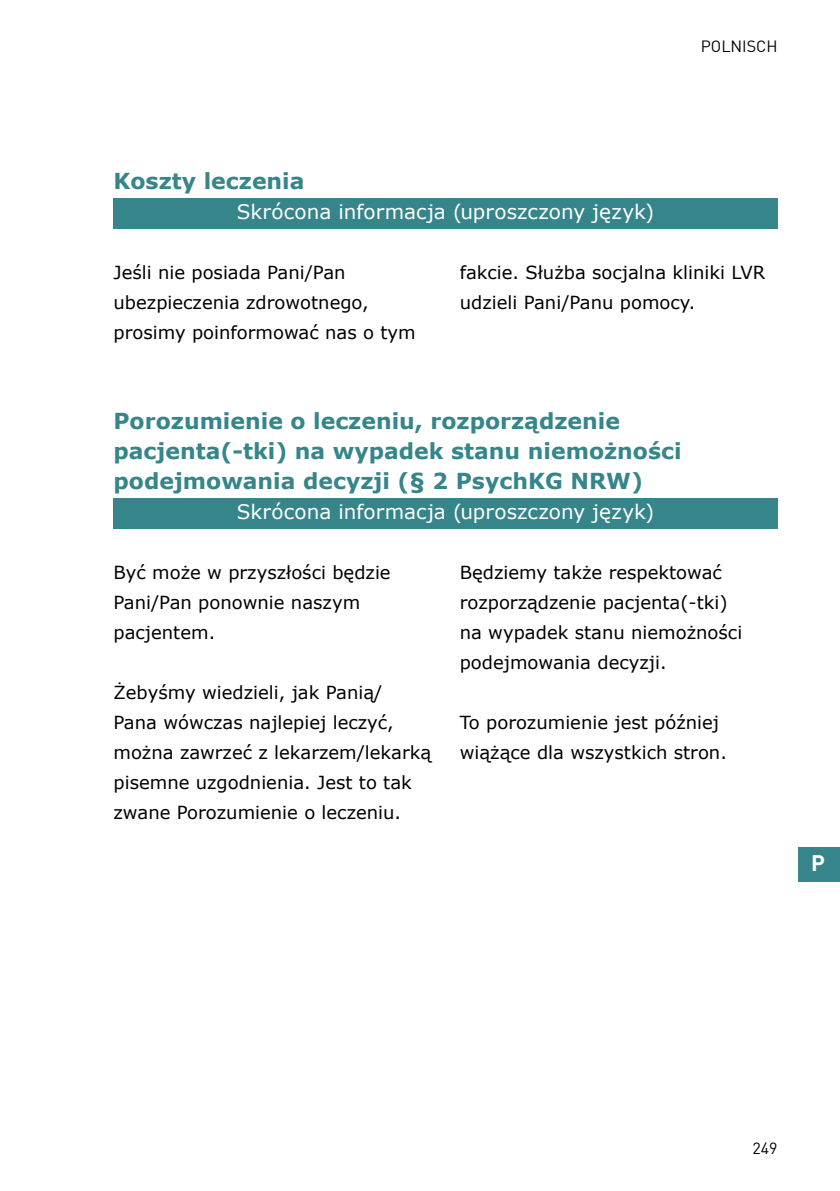
<style>
.page{position:relative;width:840px;height:1191px;background:#fff}
.page>*{position:absolute;margin:0;border:0;box-sizing:border-box;transform-origin:0 0}
.aaa_headline_2_ebene{font:700 22px/30px "Verdana";color:#35858a}
.aaa_headline_3_ebene{font:700 22px "DIN";color:#fff}
.aaa_headline_3_ebene-2{font:20px "Verdana";letter-spacing:.005em;color:#fff}
.Grundtext_Kopie{font:18px/30px "Verdana";color:#000}
.t1{font:16px "DIN";color:#000}
</style>
<div class="page">
<div style="left:113px;top:198px;width:664px;height:31px;background:#35858a"></div>
<div style="left:113px;top:498px;width:664px;height:31px;background:#35858a"></div>
<div style="left:798px;top:847px;width:41px;height:34px;background:#35858a"></div>
<p class="t1" style="left:700px;top:36px;width:21px">POLNISCH</p>
<p class="aaa_headline_2_ebene" style="left:113px;top:165px;width:192px">Koszty leczenia</p>
<p class="aaa_headline_3_ebene-2" style="left:237px;top:198px;width:418px">Skrócona informacja (uproszczony język)</p>
<p class="Grundtext_Kopie" style="left:113px;top:257px;width:303px">Jeśli nie posiada Pani/Pan ubezpieczenia zdrowotnego, prosimy poinformować nas o tym</p>
<p class="Grundtext_Kopie" style="left:459px;top:257px;width:307px">fakcie. Służba socjalna kliniki LVR udzieli Pani/Panu pomocy.</p>
<p class="aaa_headline_2_ebene" style="left:113px;top:405px;width:569px">Porozumienie o leczeniu, rozporządzenie pacjenta(-tki) na wypadek stanu niemożności podejmowania decyzji (§ 2 PsychKG NRW)</p>
<p class="aaa_headline_3_ebene-2" style="left:237px;top:498px;width:418px">Skrócona informacja (uproszczony język)</p>
<p class="Grundtext_Kopie" style="left:113px;top:557px;width:278px">Być może w przyszłości będzie<br>Pani/Pan ponownie naszym pacjentem.</p>
<p class="Grundtext_Kopie" style="left:113px;top:677px;width:319px">Żebyśmy wiedzieli, jak Panią/<br>Pana wówczas najlepiej leczyć, można zawrzeć z lekarzem/lekarką pisemne uzgodnienia. Jest to tak zwane Porozumienie o leczeniu.</p>
<p class="Grundtext_Kopie" style="left:459px;top:557px;width:284px">Będziemy także respektować rozporządzenie pacjenta(-tki) na wypadek stanu niemożności podejmowania decyzji.</p>
<p class="Grundtext_Kopie" style="left:459px;top:707px;width:268px">To porozumienie jest później wiążące dla wszystkich stron.</p>
<p class="aaa_headline_3_ebene" style="left:810px;top:849px;width:15px">P</p>
<p class="t1" style="left:752px;top:1137px;width:27px">249</p>
</div>
